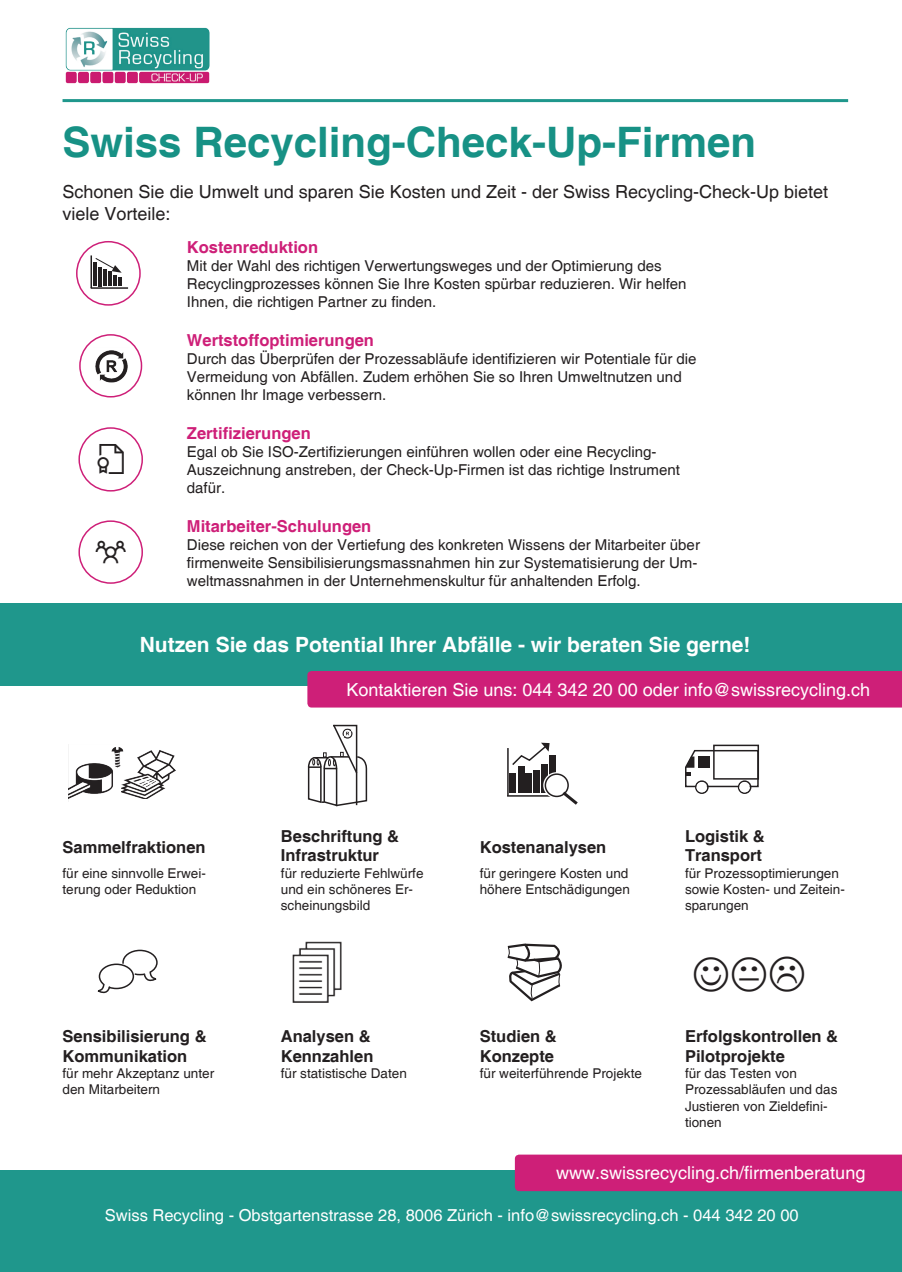
<style>
.page{position:relative;width:902px;height:1272px;background:#fff}
.page>*{position:absolute;margin:0;border:0;box-sizing:border-box;transform-origin:0 0}
.t1{font:700 42px "Helvetica";color:#179185}
.t2{font:700 21px "Helvetica";color:#fff}
.t3{font:18px "Helvetica";color:#fff}
.t4{font:18px/21.6px "Helvetica";color:#231f20}
.t5{font:700 16.5px/19.8px "Helvetica";color:#231f20}
.t6{font:16.5px "Helvetica";color:#fff}
.t7{font:700 16.5px "Helvetica";color:#ce1f78}
.t8{font:15px/18px "Helvetica";color:#231f20}
.t9{font:13.5px/16.2px "Helvetica";color:#231f20}
</style>
<div class="page">
<div style="left:79px;top:334px;width:63px;height:63px;border:2px solid #ce1f78;border-radius:50%"></div>
<div style="left:78px;top:427px;width:65px;height:64px;border:2px solid #ce1f78;border-radius:50%"></div>
<div style="left:78px;top:520px;width:65px;height:64px;border:2px solid #ce1f78;border-radius:50%"></div>
<img style="left:95px;top:350px;width:33px;height:33px">
<div style="left:0;top:1170px;width:901px;height:101px;background:#1f978c"></div>
<img style="left:65px;top:27px;width:145px;height:57px">
<hr style="left:62px;top:99px;width:786px;height:3px;background:#1f978c">
<div style="left:0;top:603px;width:901px;height:83px;background:#1f978c"></div>
<img style="left:292px;top:941px;width:50px;height:61px">
<div style="left:307px;top:671px;width:594px;height:36px;background:#ce1f78"></div>
<div style="left:76px;top:241px;width:65px;height:65px;border:2px solid #ce1f78;border-radius:50%"></div>
<hr style="left:90px;top:255px;width:2px;height:33px;background:#231f20">
<hr style="left:91px;top:287px;width:37px;height:2px;background:#231f20">
<hr style="left:93px;top:262px;width:4px;height:24px;background:#231f20">
<svg style="left:95px;top:258px;width:27px;height:28px"></svg>
<svg style="left:307px;top:724px;width:61px;height:83px"></svg>
<div style="left:713px;top:744px;width:46px;height:35px;border:2px solid #231f20"></div>
<svg style="left:685px;top:749px;width:74px;height:39px"></svg>
<div style="left:695px;top:780px;width:13px;height:14px;border:2px solid #231f20;border-radius:50%"></div>
<div style="left:737px;top:780px;width:14px;height:14px;border:2px solid #231f20;border-radius:50%"></div>
<div style="left:696px;top:782px;width:10px;height:10px;background:#fff;border-radius:50%"></div>
<div style="left:739px;top:782px;width:10px;height:10px;background:#fff;border-radius:50%"></div>
<hr style="left:507px;top:748px;width:1px;height:48px;background:#231f20">
<hr style="left:507px;top:795px;width:55px;height:1px;background:#231f20">
<div style="left:509px;top:773px;width:7px;height:20px;background:#231f20"></div>
<div style="left:518px;top:766px;width:6px;height:27px;background:#231f20"></div>
<div style="left:525px;top:773px;width:6px;height:20px;background:#231f20"></div>
<div style="left:533px;top:770px;width:6px;height:23px;background:#231f20"></div>
<div style="left:541px;top:764px;width:6px;height:29px;background:#231f20"></div>
<div style="left:549px;top:755px;width:6px;height:38px;background:#231f20"></div>
<svg style="left:543px;top:772px;width:27px;height:26px"></svg>
<div style="left:545px;top:774px;width:23px;height:22px;background:#fff;border-radius:50%"></div>
<div style="left:544px;top:773px;width:25px;height:24px;border:2px solid #231f20;border-radius:50%"></div>
<svg style="left:559px;top:788px;width:19px;height:17px"></svg>
<svg style="left:512px;top:742px;width:37px;height:24px"></svg>
<svg style="left:507px;top:943px;width:55px;height:59px"></svg>
<img style="left:69px;top:747px;width:53px;height:52px">
<img style="left:122px;top:748px;width:54px;height:50px">
<svg style="left:97px;top:949px;width:61px;height:45px"></svg>
<div style="left:515px;top:1154px;width:386px;height:37px;background:#ce1f78"></div>
<h1 class="t1" style="left:62px;top:117px;width:695px">Swiss Recycling-Check-Up-Firmen</h1>
<p class="t4" style="left:62px;top:181px;width:767px">Schonen Sie die Umwelt und sparen Sie Kosten und Zeit - der Swiss Recycling-Check-Up bietet viele Vorteile:</p>
<p class="t7" style="left:187px;top:237px;width:133px">Kostenreduktion</p>
<p class="t8" style="left:187px;top:257px;width:501px">Mit der Wahl des richtigen Verwertungsweges und der Optimierung des<br>Recyclingprozesses können Sie Ihre Kosten spürbar reduzieren. Wir helfen<br>Ihnen, die richtigen Partner zu finden.</p>
<p class="t7" style="left:187px;top:330px;width:188px">Wertstoffoptimierungen</p>
<p class="t8" style="left:187px;top:350px;width:511px">Durch das Überprüfen der Prozessabläufe identifizieren wir Potentiale für die<br>Vermeidung von Abfällen. Zudem erhöhen Sie so Ihren Umweltnutzen und können Ihr Image verbessern.</p>
<p class="t7" style="left:187px;top:423px;width:125px">Zertifizierungen</p>
<p class="t8" style="left:187px;top:443px;width:494px">Egal ob Sie ISO-Zertifizierungen einführen wollen oder eine Recycling-<br>Auszeichnung anstreben, der Check-Up-Firmen ist das richtige Instrument dafür.</p>
<p class="t7" style="left:187px;top:516px;width:186px">Mitarbeiter-Schulungen</p>
<p class="t8" style="left:187px;top:536px;width:514px">Diese reichen von der Vertiefung des konkreten Wissens der Mitarbeiter über firmenweite Sensibilisierungsmassnahmen hin zur Systematisierung der Um&shy;weltmassnahmen in der Unternehmenskultur für anhaltenden Erfolg.</p>
<h2 class="t2" style="left:140px;top:632px;width:612px">Nutzen Sie das Potential Ihrer Abfälle - wir beraten Sie gerne!</h2>
<p class="t3" style="left:346px;top:679px;width:525px">Kontaktieren Sie uns: 044 342 20 00 oder info@swissrecycling.ch</p>
<p class="t5" style="left:281px;top:826px;width:120px">Beschriftung &amp;<br>Infrastruktur</p>
<p class="t9" style="left:281px;top:865px;width:144px">für reduzierte Fehlwürfe und ein schöneres Er&shy;scheinungsbild</p>
<p class="t5" style="left:62px;top:838px;width:145px">Sammelfraktionen</p>
<p class="t5" style="left:479px;top:838px;width:128px">Kostenanalysen</p>
<p class="t9" style="left:62px;top:865px;width:145px">für eine sinnvolle Erwei&shy;terung oder Reduktion</p>
<p class="t9" style="left:479px;top:865px;width:152px">für geringere Kosten und höhere Entschädigungen</p>
<p class="t5" style="left:685px;top:826px;width:81px">Logistik &amp;<br>Transport</p>
<p class="t9" style="left:685px;top:865px;width:161px">für Prozessoptimierungen sowie Kosten- und Zeitein&shy;sparungen</p>
<p class="t5" style="left:62px;top:1027px;width:145px">Sensibilisierung &amp;<br>Kommunikation</p>
<p class="t9" style="left:62px;top:1065px;width:153px">für mehr Akzeptanz unter den Mitarbeitern</p>
<p class="t5" style="left:281px;top:1027px;width:94px">Analysen &amp;<br>Kennzahlen</p>
<p class="t9" style="left:281px;top:1065px;width:128px">für statistische Daten</p>
<p class="t5" style="left:479px;top:1027px;width:79px">Studien &amp;<br>Konzepte</p>
<p class="t9" style="left:479px;top:1065px;width:164px">für weiterführende Projekte</p>
<p class="t5" style="left:685px;top:1027px;width:155px">Erfolgskontrollen &amp;<br>Pilotprojekte</p>
<p class="t9" style="left:685px;top:1065px;width:154px">für das Testen von<br>Prozessabläufen und das<br>Justieren von Zieldefini&shy;tionen</p>
<p class="t3" style="left:556px;top:1162px;width:311px">www.swissrecycling.ch/firmenberatung</p>
<p class="t6" style="left:105px;top:1205px;width:695px">Swiss Recycling - Obstgartenstrasse 28, 8006 Zürich - info@swissrecycling.ch - 044 342 20 00</p>
</div>
